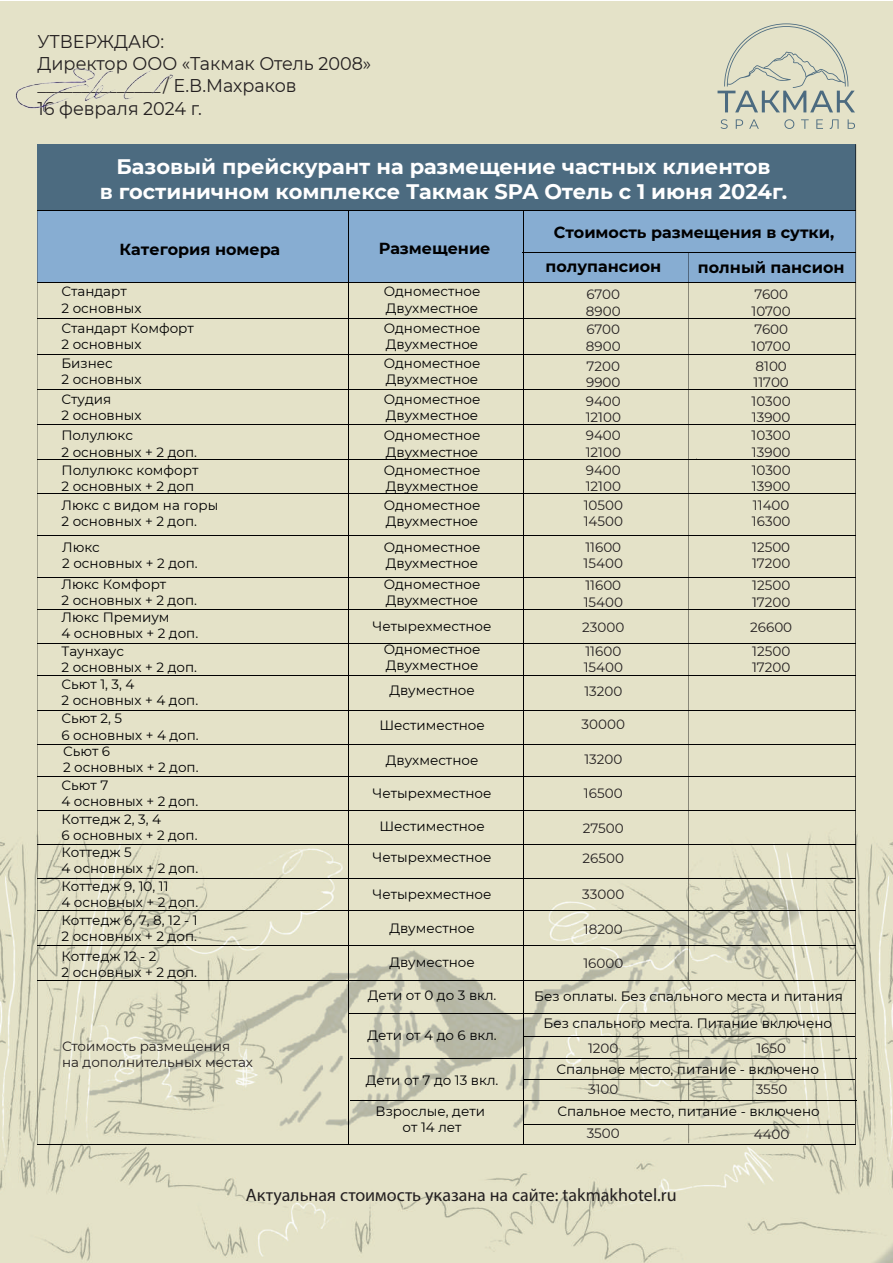
<style>
.page{position:relative;width:893px;height:1263px;background:#fff}
.page>*{position:absolute;margin:0;border:0;box-sizing:border-box;transform-origin:0 0}
.t1{font:700 21px/25.2px "Montserrat";color:#fff;text-align:center}
.t2{font:18.45px/22px "Montserrat";color:#231f20;scale:.96 1}
.t3{font:18px "Myriad Pro";color:#231f20}
.t4{font:700 15.9px/33.8px "Montserrat";color:#000001}
.t5{font:13.5px/16.2px "Montserrat";color:#000001}
.t6{font:13.5px/16.2px "Montserrat";color:#231f20}
</style>
<div class="page">
<div style="left:0;top:1px;width:893px;height:1262px;background:#e4e2c8"></div>
<svg style="left:721px;top:119px;width:7px;height:10px"></svg>
<svg style="left:736px;top:119px;width:7px;height:10px"></svg>
<svg style="left:749px;top:119px;width:10px;height:10px"></svg>
<svg style="left:784px;top:119px;width:10px;height:10px"></svg>
<svg style="left:801px;top:119px;width:8px;height:10px"></svg>
<svg style="left:816px;top:119px;width:7px;height:10px"></svg>
<svg style="left:830px;top:119px;width:8px;height:10px"></svg>
<svg style="left:848px;top:119px;width:7px;height:10px"></svg>
<svg style="left:717px;top:23px;width:138px;height:89px;background:#d1d3bf"></svg>
<div style="left:37px;top:144px;width:819px;height:68px;background:#4c6b80"></div>
<div style="left:37px;top:210px;width:819px;height:72px;background:#87add2"></div>
<hr style="left:37px;top:210px;width:819px;height:1px;background:#000001">
<hr style="left:37px;top:282px;width:819px;height:1px;background:#000001">
<hr style="left:37px;top:318px;width:819px;height:1px;background:#000001">
<hr style="left:37px;top:354px;width:819px;height:1px;background:#000001">
<hr style="left:37px;top:389px;width:819px;height:1px;background:#000001">
<hr style="left:37px;top:424px;width:819px;height:1px;background:#000001">
<hr style="left:37px;top:459px;width:819px;height:1px;background:#000001">
<hr style="left:37px;top:493px;width:819px;height:1px;background:#000001">
<hr style="left:37px;top:577px;width:819px;height:1px;background:#000001">
<hr style="left:37px;top:609px;width:819px;height:1px;background:#000001">
<hr style="left:37px;top:643px;width:819px;height:1px;background:#000001">
<hr style="left:37px;top:675px;width:819px;height:1px;background:#000001">
<hr style="left:37px;top:710px;width:819px;height:1px;background:#000001">
<hr style="left:37px;top:744px;width:819px;height:1px;background:#000001">
<hr style="left:37px;top:810px;width:819px;height:1px;background:#000001">
<hr style="left:37px;top:844px;width:819px;height:1px;background:#000001">
<hr style="left:522px;top:252px;width:334px;height:1px;background:#000001">
<hr style="left:37px;top:1144px;width:819px;height:1px;background:#000001">
<hr style="left:37px;top:945px;width:819px;height:1px;background:#000001">
<hr style="left:37px;top:980px;width:819px;height:1px;background:#000001">
<hr style="left:37px;top:910px;width:819px;height:1px;background:#000001">
<hr style="left:523px;top:211px;width:1px;height:934px;background:#000001">
<hr style="left:349px;top:210px;width:1px;height:934px;background:#000001">
<hr style="left:37px;top:210px;width:1px;height:934px;background:#000001">
<hr style="left:688px;top:253px;width:1px;height:727px;background:#000001">
<hr style="left:855px;top:144px;width:1px;height:1000px;background:#000001">
<hr style="left:37px;top:777px;width:819px;height:1px;background:#000001">
<hr style="left:37px;top:878px;width:819px;height:1px;background:#000001">
<hr style="left:349px;top:1013px;width:506px;height:1px;background:#000001">
<hr style="left:350px;top:1058px;width:506px;height:1px;background:#000001">
<hr style="left:350px;top:1100px;width:506px;height:1px;background:#000001">
<hr style="left:523px;top:1036px;width:332px;height:1px;background:#000001">
<hr style="left:523px;top:1080px;width:332px;height:1px;background:#000001">
<hr style="left:523px;top:1124px;width:332px;height:1px;background:#000001">
<svg style="left:688px;top:1037px;width:1px;height:21px"></svg>
<svg style="left:688px;top:1080px;width:1px;height:20px"></svg>
<svg style="left:688px;top:1125px;width:1px;height:18px"></svg>
<hr style="left:37px;top:535px;width:819px;height:1px;background:#000001">
<img style="left:0;top:21px;width:219px;height:139px">
<h2 class="t2" style="left:38px;top:30px;width:349px">УТВЕРЖДАЮ:<br>Директор ООО «Такмак Отель 2008» ______________ / Е.В.Махраков<br>16 февраля 2024 г.</h2>
<h1 class="t1" style="left:100px;top:152px;width:689px">Базовый прейскурант на размещение частных клиентов<br>в гостиничном комплексе Такмак SPA Отель с 1 июня 2024г.</h1>
<p class="t4" style="left:119px;top:232px;width:162px">Категория номера</p>
<p class="t4" style="left:379px;top:230px;width:113px">Размещение</p>
<p class="t5" style="left:61px;top:283px;width:82px">Стандарт<br>2 основных</p>
<p class="t5" style="left:384px;top:283px;width:98px">Одноместное<br>Двухместное</p>
<p class="t5" style="left:384px;top:319px;width:98px">Одноместное<br>Двухместное</p>
<p class="t5" style="left:384px;top:354px;width:98px">Одноместное<br>Двухместное</p>
<p class="t5" style="left:384px;top:391px;width:98px">Одноместное<br>Двухместное</p>
<p class="t5" style="left:61px;top:319px;width:134px">Стандарт Комфорт<br>2 основных</p>
<p class="t5" style="left:61px;top:354px;width:82px">Бизнес<br>2 основных</p>
<p class="t5" style="left:61px;top:391px;width:82px">Студия<br>2 основных</p>
<p class="t4" style="left:545px;top:215px;width:290px;text-indent:8px">Стоимость размещения в сутки, полупансион</p>
<p class="t4" style="left:698px;top:250px;width:148px">полный пансион</p>
<p class="t6" style="left:586px;top:286px;width:36px">6700<br>8900</p>
<p class="t6" style="left:752px;top:286px;width:41px">7600<br>10700</p>
<p class="t6" style="left:752px;top:321px;width:41px">7600<br>10700</p>
<p class="t6" style="left:754px;top:357px;width:37px">8100<br>11700</p>
<p class="t6" style="left:752px;top:392px;width:41px">10300<br>13900</p>
<p class="t6" style="left:586px;top:321px;width:36px">6700<br>8900</p>
<p class="t6" style="left:586px;top:357px;width:36px">7200<br>9900</p>
<p class="t6" style="left:586px;top:392px;width:37px">9400<br>12100</p>
<p class="t5" style="left:62px;top:427px;width:137px">Полулюкс<br>2 основных + 2 доп.</p>
<p class="t6" style="left:752px;top:427px;width:41px">10300<br>13900</p>
<p class="t5" style="left:384px;top:427px;width:98px">Одноместное<br>Двухместное</p>
<p class="t6" style="left:586px;top:427px;width:37px">9400<br>12100</p>
<p class="t5" style="left:62px;top:462px;width:138px">Полулюкс комфорт<br>2 основных + 2 доп</p>
<p class="t6" style="left:752px;top:462px;width:41px">10300<br>13900</p>
<p class="t5" style="left:384px;top:462px;width:98px">Одноместное<br>Двухместное</p>
<p class="t6" style="left:586px;top:462px;width:37px">9400<br>12100</p>
<p class="t6" style="left:584px;top:496px;width:41px">10500<br>14500</p>
<p class="t6" style="left:752px;top:496px;width:40px">11400<br>16300</p>
<p class="t5" style="left:384px;top:496px;width:98px">Одноместное<br>Двухместное</p>
<p class="t5" style="left:61px;top:496px;width:158px">Люкс с видом на горы<br>2 основных + 2 доп.</p>
<p class="t5" style="left:62px;top:539px;width:137px">Люкс<br>2 основных + 2 доп.</p>
<p class="t5" style="left:384px;top:539px;width:98px">Одноместное<br>Двухместное</p>
<p class="t5" style="left:61px;top:575px;width:138px">Люкс Комфорт<br>2 основных + 2 доп.<br>Люкс Премиум<br>4 основных + 2 доп.</p>
<p class="t5" style="left:61px;top:676px;width:138px">Сьют 1, 3, 4<br>2 основных + 4 доп.</p>
<p class="t5" style="left:61px;top:710px;width:139px">Сьют 2, 5<br>6 основных + 4 доп.<br>Сьют 6<br>2 основных + 2 доп.</p>
<p class="t5" style="left:62px;top:642px;width:137px">Таунхаус<br>2 основных + 2 доп.</p>
<p class="t5" style="left:384px;top:576px;width:98px">Одноместное<br>Двухместное</p>
<p class="t5" style="left:384px;top:641px;width:98px">Одноместное<br>Двухместное</p>
<p class="t5" style="left:373px;top:617px;width:120px">Четырехместное</p>
<p class="t5" style="left:389px;top:681px;width:87px">Двуместное</p>
<p class="t5" style="left:379px;top:717px;width:107px">Шестиместное</p>
<p class="t5" style="left:386px;top:751px;width:94px">Двухместное</p>
<p class="t6" style="left:584px;top:539px;width:41px">11600<br>15400</p>
<p class="t6" style="left:752px;top:539px;width:40px">12500<br>17200</p>
<p class="t6" style="left:584px;top:577px;width:41px">11600<br>15400</p>
<p class="t6" style="left:584px;top:642px;width:41px">11600<br>15400</p>
<p class="t6" style="left:582px;top:619px;width:44px">23000</p>
<p class="t6" style="left:584px;top:683px;width:39px">13200</p>
<p class="t6" style="left:582px;top:715px;width:45px">30000</p>
<p class="t6" style="left:584px;top:751px;width:39px">13200</p>
<p class="t6" style="left:752px;top:577px;width:40px">12500<br>17200</p>
<p class="t6" style="left:752px;top:642px;width:40px">12500<br>17200</p>
<p class="t6" style="left:750px;top:619px;width:43px">26600</p>
<p class="t5" style="left:61px;top:777px;width:138px">Сьют 7<br>4 основных + 2 доп.</p>
<p class="t6" style="left:584px;top:785px;width:40px">16500</p>
<p class="t5" style="left:373px;top:785px;width:120px">Четырехместное</p>
<p class="t5" style="left:61px;top:810px;width:138px">Коттедж 2, 3, 4<br>6 основных + 2 доп.</p>
<p class="t5" style="left:61px;top:877px;width:138px">Коттедж 9, 10, 11<br>4 основных + 2 доп.</p>
<p class="t5" style="left:61px;top:911px;width:138px">Коттедж 6, 7, 8, 12 - 1<br>2 основных + 2 доп.</p>
<p class="t5" style="left:61px;top:947px;width:137px">Коттедж 12 - 2<br>2 основных + 2 доп.</p>
<p class="t5" style="left:379px;top:817px;width:107px">Шестиместное</p>
<p class="t5" style="left:61px;top:844px;width:138px">Коттедж 5<br>4 основных + 2 доп.</p>
<p class="t5" style="left:373px;top:849px;width:120px">Четырехместное</p>
<p class="t5" style="left:373px;top:885px;width:120px">Четырехместное</p>
<p class="t5" style="left:389px;top:919px;width:87px">Двуместное</p>
<p class="t5" style="left:389px;top:954px;width:87px">Двуместное</p>
<p class="t6" style="left:583px;top:819px;width:42px">27500</p>
<p class="t6" style="left:583px;top:850px;width:43px">26500</p>
<p class="t6" style="left:582px;top:886px;width:43px">33000</p>
<p class="t6" style="left:584px;top:921px;width:40px">18200</p>
<p class="t6" style="left:583px;top:955px;width:41px">16000</p>
<p class="t6" style="left:62px;top:1037px;width:193px">Стоимость размещения<br>на дополнительных местах</p>
<p class="t5" style="left:368px;top:987px;width:130px">Дети от 0 до 3 вкл.</p>
<p class="t5" style="left:534px;top:988px;width:310px">Без оплаты. Без спального места и питания</p>
<p class="t5" style="left:367px;top:1027px;width:131px">Дети от 4 до 6 вкл.</p>
<p class="t5" style="left:544px;top:1015px;width:290px">Без спального места. Питание включено</p>
<p class="t5" style="left:557px;top:1060px;width:264px">Спальное место, питание - включено</p>
<p class="t5" style="left:557px;top:1103px;width:264px">Спальное место, питание - включено</p>
<p class="t6" style="left:588px;top:1040px;width:32px">1200</p>
<p class="t6" style="left:756px;top:1040px;width:31px">1650</p>
<p class="t6" style="left:588px;top:1080px;width:32px">3100</p>
<p class="t6" style="left:756px;top:1081px;width:33px">3550</p>
<p class="t6" style="left:587px;top:1125px;width:34px">3500</p>
<p class="t6" style="left:754px;top:1125px;width:37px">4400</p>
<p class="t5" style="left:366px;top:1071px;width:134px">Дети от 7 до 13 вкл.</p>
<p class="t5" style="left:376px;top:1102px;width:111px;text-align:center">Взрослые, дети от 14 лет</p>
<h3 class="t3" style="left:246px;top:1184px;width:432px">Актуальная стоимость указана на сайте: takmakhotel.ru</h3>
</div>
